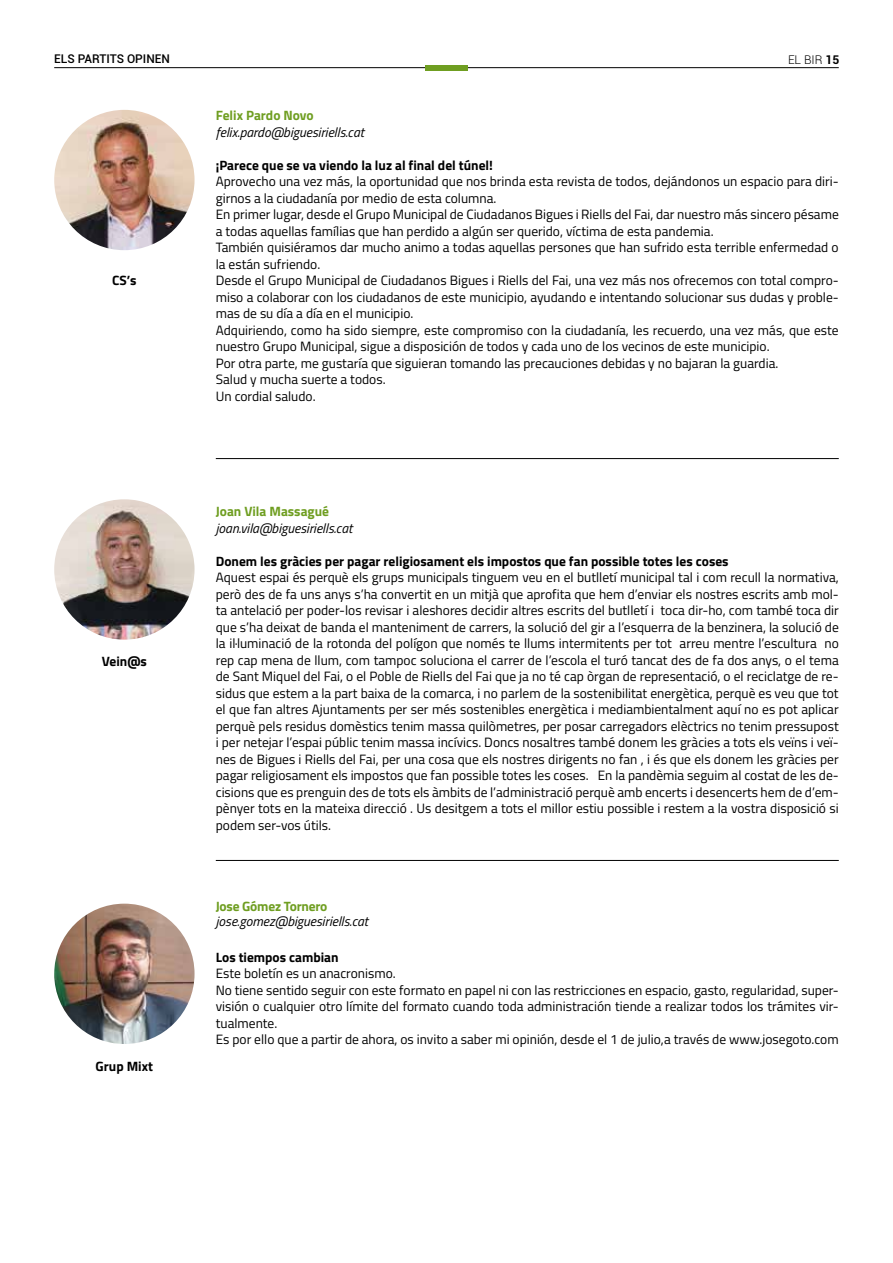
<style>
.page{position:relative;width:893px;height:1263px;background:#fff}
.page>*{position:absolute;margin:0;border:0;box-sizing:border-box;transform-origin:0 0}
.t1{font:13.5px/16.5px "Titillium Web";color:#000}
.t2{font:700 13.5px "Titillium Web";color:#000}
.t3{font:italic 13.5px "Titillium Web";color:#000}
.t4{font:700 13.5px "Titillium Web";letter-spacing:-.005em;color:#6f9e21}
.t5{font:500 12px "Roboto";color:#000}
.t6{font:300 12px "Roboto";color:#000}
.s1{font-weight:700}
</style>
<div class="page">
<hr style="left:54px;top:67px;width:785px;height:1px;background:#000">
<hr style="left:216px;top:458px;width:623px;height:1px;background:#000">
<hr style="left:216px;top:860px;width:623px;height:1px;background:#000">
<img style="left:54px;top:110px;width:141px;height:140px;border-radius:70px">
<img style="left:54px;top:904px;width:141px;height:140px;border-radius:70px">
<div style="left:425px;top:65px;width:43px;height:5px;background:#6f9e21"></div>
<img style="left:54px;top:499px;width:141px;height:141px;border-radius:70px">
<p class="t5" style="left:54px;top:50px;width:117px">ELS PARTITS OPINEN</p>
<p class="t2" style="left:112px;top:270px;width:26px">CS’s</p>
<p class="t2" style="left:102px;top:651px;width:47px">Vein@s</p>
<p class="t2" style="left:96px;top:1055px;width:59px">Grup Mixt</p>
<p class="t6" style="left:788px;top:52px;width:53px">EL BIR <span class="s1">15</span></p>
<p class="t4" style="left:216px;top:105px;width:99px">Felix Pardo Novo</p>
<p class="t3" style="left:216px;top:122px;width:150px">felix.pardo@biguesiriells.cat</p>
<p class="t2" style="left:216px;top:154px;width:279px">¡Parece que se va viendo la luz al final del túnel!</p>
<p class="t1" style="left:216px;top:172px;width:624px">Aprovecho una vez más, la oportunidad que nos brinda esta revista de todos, dejándonos un espacio para diri&shy;girnos a la ciudadanía por medio de esta columna.<br>En primer lugar, desde el Grupo Municipal de Ciudadanos Bigues i Riells del Fai, dar nuestro más sincero pésame a todas aquellas famílias que han perdido a algún ser querido, víctima de esta pandemia.<br>También quisiéramos dar mucho animo a todas aquellas persones que han sufrido esta terrible enfermedad o la están sufriendo.<br>Desde el Grupo Municipal de Ciudadanos Bigues i Riells del Fai, una vez más nos ofrecemos con total compro&shy;miso a colaborar con los ciudadanos de este municipio, ayudando e intentando solucionar sus dudas y proble&shy;mas de su día a día en el municipio.<br>Adquiriendo, como ha sido siempre, este compromiso con la ciudadanía, les recuerdo, una vez más, que este nuestro Grupo Municipal, sigue a disposición de todos y cada uno de los vecinos de este municipio.<br>Por otra parte, me gustaría que siguieran tomando las precauciones debidas y no bajaran la guardia.<br>Salud y mucha suerte a todos.<br>Un cordial saludo.</p>
<p class="t4" style="left:216px;top:501px;width:115px">Joan Vila Massagué</p>
<p class="t3" style="left:216px;top:518px;width:138px">joan.vila@biguesiriells.cat</p>
<p class="t2" style="left:216px;top:550px;width:514px">Donem les gràcies per pagar religiosament els impostos que fan possible totes les coses</p>
<p class="t1" style="left:216px;top:568px;width:624px;text-align:justify">Aquest espai és perquè els grups municipals tinguem veu en el butlletí municipal tal i com recull la normativa, però des de fa uns anys s’ha convertit en un mitjà que aprofita que hem d’enviar els nostres escrits amb mol&shy;ta antelació per poder-los revisar i aleshores decidir altres escrits del butlletí i toca dir-ho, com també toca dir que s’ha deixat de banda el manteniment de carrers, la solució del gir a l’esquerra de la benzinera, la solució de la il·luminació de la rotonda del polígon que només te llums intermitents per tot arreu mentre l’escultura no rep cap mena de llum, com tampoc soluciona el carrer de l’escola el turó tancat des de fa dos anys, o el tema de Sant Miquel del Fai, o el Poble de Riells del Fai que ja no té cap òrgan de representació, o el reciclatge de re&shy;sidus que estem a la part baixa de la comarca, i no parlem de la sostenibilitat energètica, perquè es veu que tot el que fan altres Ajuntaments per ser més sostenibles energètica i mediambientalment aquí no es pot aplicar perquè pels residus domèstics tenim massa quilòmetres, per posar carregadors elèctrics no tenim pressupost i per netejar l’espai públic tenim massa incívics. Doncs nosaltres també donem les gràcies a tots els veïns i veï&shy;nes de Bigues i Riells del Fai, per una cosa que els nostres dirigents no fan , i és que els donem les gràcies per pagar religiosament els impostos que fan possible totes les coses. En la pandèmia seguim al costat de les de&shy;cisions que es prenguin des de tots els àmbits de l’administració perquè amb encerts i desencerts hem de d’em&shy;pènyer tots en la mateixa direcció . Us desitgem a tots el millor estiu possible i restem a la vostra disposició si podem ser-vos útils.</p>
<p class="t4" style="left:216px;top:896px;width:113px">Jose Gómez Tornero</p>
<p class="t3" style="left:216px;top:912px;width:154px">jose.gomez@biguesiriells.cat</p>
<p class="t2" style="left:216px;top:946px;width:124px">Los tiempos cambian</p>
<p class="t1" style="left:216px;top:964px;width:624px">Este boletín es un anacronismo.<br>No tiene sentido seguir con este formato en papel ni con las restricciones en espacio, gasto, regularidad, super&shy;visión o cualquier otro límite del formato cuando toda administración tiende a realizar todos los trámites vir&shy;tualmente.<br>Es por ello que a partir de ahora, os invito a saber mi opinión, desde el 1 de julio,a través de www.josegoto.com</p>
</div>
